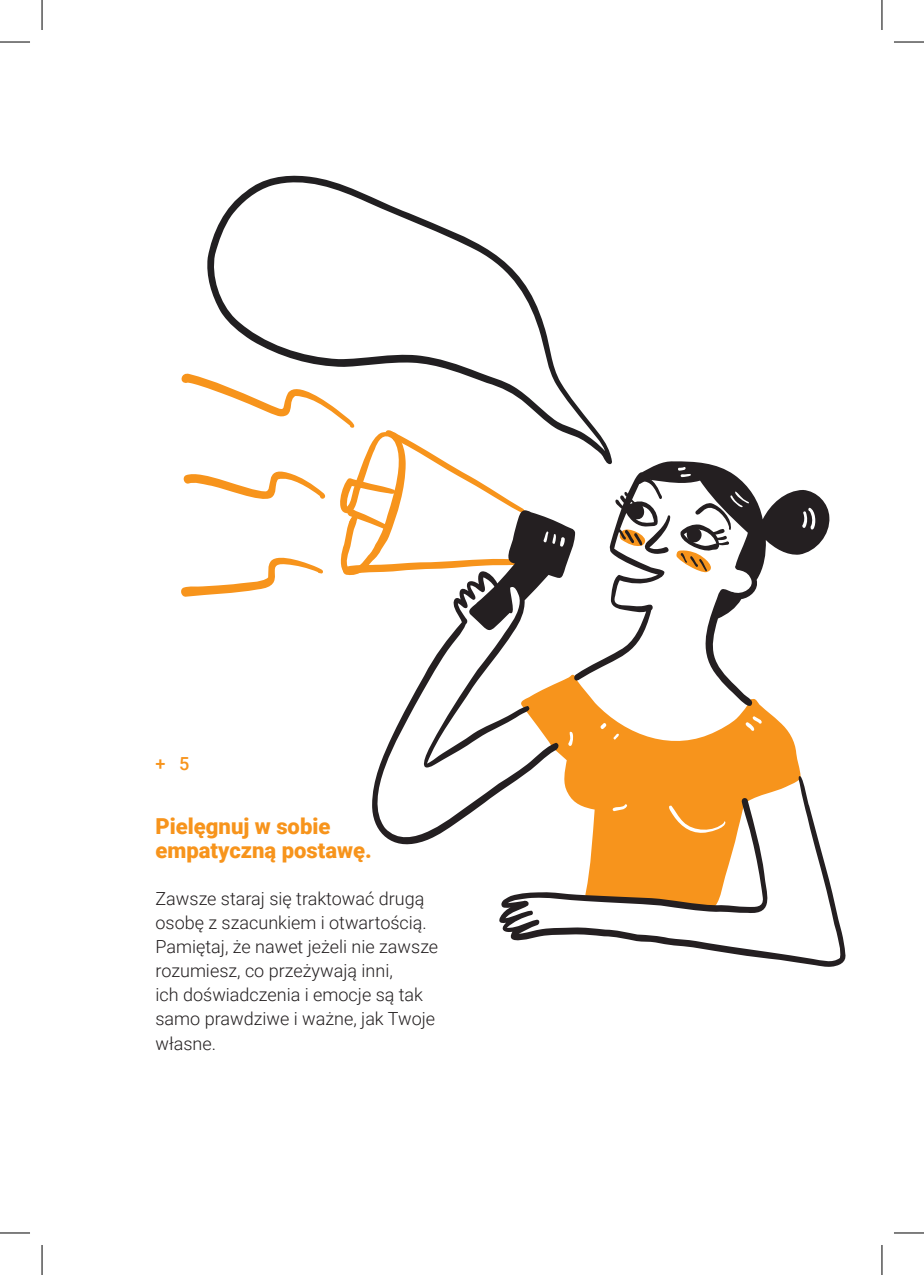
<style>
.page{position:relative;width:924px;height:1275px;background:#fff}
.page>*{position:absolute;margin:0;border:0;box-sizing:border-box;transform-origin:0 0}
.t1{font:900 22px/24px "Roboto";color:#f7941c}
._00_podpunkty{font:300 18px/24px "Roboto";color:#231f20}
.Body_small{font:500 18px "Roboto";color:#f7941c}
</style>
<div class="page">
<svg style="left:575px;top:706px;width:225px;height:70px;fill:#f7941c"></svg>
<svg style="left:181px;top:373px;width:343px;height:224px"></svg>
<svg style="left:205px;top:175px;width:407px;height:289px"></svg>
<svg style="left:573px;top:461px;width:257px;height:245px"></svg>
<svg style="left:499px;top:776px;width:347px;height:191px"></svg>
<svg style="left:361px;top:510px;width:214px;height:344px"></svg>
<svg style="left:542px;top:531px;width:22px;height:16px"></svg>
<svg style="left:801px;top:507px;width:15px;height:24px"></svg>
<svg style="left:617px;top:467px;width:133px;height:106px"></svg>
<svg style="left:567px;top:730px;width:7px;height:17px"></svg>
<svg style="left:667px;top:805px;width:58px;height:28px;background:#f7a239"></svg>
<svg style="left:612px;top:803px;width:15px;height:8px"></svg>
<svg style="left:743px;top:716px;width:20px;height:16px"></svg>
<svg style="left:612px;top:732px;width:7px;height:8px"></svg>
<svg style="left:599px;top:722px;width:7px;height:8px"></svg>
<hr style="left:0;top:42px;width:30px;height:1px;background:#000">
<hr style="left:893px;top:42px;width:30px;height:1px;background:#000">
<hr style="left:0;top:1232px;width:30px;height:1px;background:#000">
<hr style="left:893px;top:1232px;width:30px;height:1px;background:#000">
<hr style="left:42px;top:0;width:1px;height:30px;background:#000">
<hr style="left:42px;top:1245px;width:1px;height:30px;background:#000">
<hr style="left:881px;top:0;width:1px;height:30px;background:#000">
<hr style="left:881px;top:1245px;width:1px;height:30px;background:#000">
<p class="Body_small" style="left:155px;top:751px;width:35px">+ 5</p>
<p class="t1" style="left:155px;top:813px;width:217px">Pielęgnuj w sobie empatyczną postawę.</p>
<p class="_00_podpunkty" style="left:155px;top:886px;width:284px">Zawsze staraj się traktować drugą osobę z szacunkiem i otwartością.<br>Pamiętaj, że nawet jeżeli nie zawsze rozumiesz, co przeżywają inni,<br>ich doświadczenia i emocje są tak samo prawdziwe i ważne, jak Twoje własne.</p>
</div>
